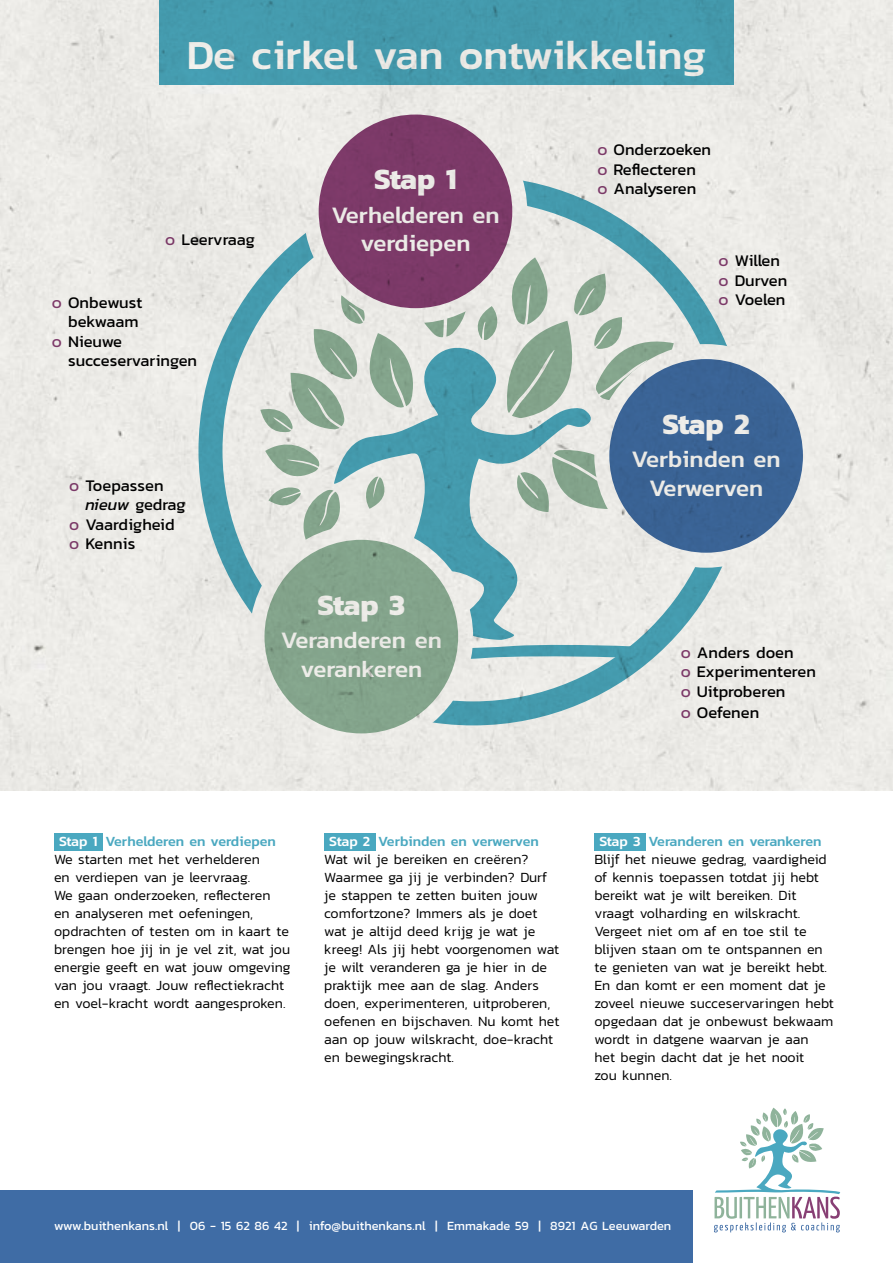
<style>
.page{position:relative;width:893px;height:1263px;background:#fff}
.page>*{position:absolute;margin:0;border:0;box-sizing:border-box;transform-origin:0 0}
.t1{font:500 42px "Kanit";color:#fff}
.t2{font:700 30px "Kanit";letter-spacing:-.035em;color:#fff}
.t3{font:500 24px/28.8px "Kanit";color:#fff;text-align:center}
.t4{font:16.5px/19.5px "Kanit";color:#000}
.t5{font:300 14.25px/18px "Kanit";color:#000}
.t6{font:500 14.25px "Kanit";color:#4aa8c0}
.t7{font:12.75px "Kanit";color:#fff}
.s1{color:#873f74}
.s2{font-style:italic}
.s3{color:#fff}
</style>
<div class="page">
<div style="left:54px;top:833px;width:49px;height:17px;background:#4aa8c0"></div>
<div style="left:324px;top:833px;width:51px;height:17px;background:#4aa8c0"></div>
<div style="left:594px;top:833px;width:51px;height:17px;background:#4aa8c0"></div>
<div style="left:0;top:1190px;width:692px;height:73px;background:#3f6ca5"></div>
<svg style="left:714px;top:1107px;width:126px;height:125px"></svg>
<img style="left:0;top:0;width:893px;height:791px">
<p class="t1" style="left:187px;top:23px;width:521px">De cirkel van ontwikkeling</p>
<p class="t4" style="left:165px;top:230px;width:91px"><span class="s1">๐</span> Leervraag</p>
<p class="t4" style="left:52px;top:292px;width:92px;text-align:right"><span class="s1">๐</span> Onbewust bekwaam</p>
<p class="t4" style="left:68px;top:331px;width:131px;text-indent:-16px"><span class="s1">๐</span> Nieuwe succeservaringen</p>
<p class="t2" style="left:374px;top:156px;width:84px">Stap 1</p>
<p class="t3" style="left:331px;top:199px;width:170px">Verhelderen en verdiepen</p>
<p class="t4" style="left:597px;top:140px;width:115px"><span class="s1">๐</span> Onderzoeken</p>
<p class="t4" style="left:597px;top:159px;width:100px"><span class="s1">๐</span> Reflecteren</p>
<p class="t4" style="left:597px;top:179px;width:100px"><span class="s1">๐</span> Analyseren</p>
<p class="t4" style="left:719px;top:251px;width:63px"><span class="s1">๐</span> Willen</p>
<p class="t4" style="left:719px;top:270px;width:70px"><span class="s1">๐</span> Durven</p>
<p class="t4" style="left:719px;top:290px;width:68px"><span class="s1">๐</span> Voelen</p>
<p class="t4" style="left:85px;top:475px;width:102px;text-indent:-16px"><span class="s1">๐</span> Toepassen <span class="s2">nieuw</span> gedrag</p>
<p class="t4" style="left:69px;top:514px;width:107px"><span class="s1">๐</span> Vaardigheid</p>
<p class="t4" style="left:69px;top:534px;width:68px"><span class="s1">๐</span> Kennis</p>
<p class="t2" style="left:318px;top:581px;width:89px">Stap 3</p>
<p class="t3" style="left:281px;top:625px;width:162px">Veranderen en verankeren</p>
<p class="t2" style="left:663px;top:400px;width:89px">Stap 2</p>
<p class="t3" style="left:632px;top:444px;width:151px">Verbinden en<br>Verwerven</p>
<p class="t4" style="left:681px;top:642px;width:114px"><span class="s1">๐</span> Anders doen</p>
<p class="t4" style="left:681px;top:662px;width:137px"><span class="s1">๐</span> Experimenteren</p>
<p class="t4" style="left:681px;top:681px;width:106px"><span class="s1">๐</span> Uitproberen</p>
<p class="t4" style="left:681px;top:703px;width:80px"><span class="s1">๐</span> Oefenen</p>
<p class="t6" style="left:59px;top:831px;width:218px"><span class="s3">Stap 1</span> Verhelderen en verdiepen</p>
<p class="t5" style="left:54px;top:850px;width:238px">We starten met het verhelderen<br>en verdiepen van je leervraag.<br>We gaan onderzoeken, reflecteren<br>en analyseren met oefeningen, opdrachten of testen om in kaart te brengen hoe jij in je vel zit, wat jou energie geeft en wat jouw omgeving van jou vraagt. Jouw reflectiekracht en voel-kracht wordt aangesproken.</p>
<p class="t6" style="left:329px;top:831px;width:211px"><span class="s3">Stap 2</span> Verbinden en verwerven</p>
<p class="t5" style="left:324px;top:850px;width:237px">Wat wil je bereiken en creëren?<br>Waarmee ga jij je verbinden? Durf je stappen te zetten buiten jouw comfortzone? Immers als je doet wat je altijd deed krijg je wat je kreeg! Als jij hebt voorgenomen wat je wilt veranderen ga je hier in de praktijk mee aan de slag. Anders doen, experimenteren, uitproberen, oefenen en bijschaven. Nu komt het aan op jouw wilskracht, doe-kracht en bewegingskracht.</p>
<p class="t6" style="left:599px;top:831px;width:224px"><span class="s3">Stap 3</span> Veranderen en verankeren</p>
<p class="t5" style="left:594px;top:850px;width:241px">Blijf het nieuwe gedrag, vaardigheid of kennis toepassen totdat jij hebt bereikt wat je wilt bereiken. Dit vraagt volharding en wilskracht.<br>Vergeet niet om af en toe stil te blijven staan om te ontspannen en te genieten van wat je bereikt hebt.<br>En dan komt er een moment dat je zoveel nieuwe succeservaringen hebt opgedaan dat je onbewust bekwaam wordt in datgene waarvan je aan<br>het begin dacht dat je het nooit<br>zou kunnen.</p>
<p class="t7" style="left:54px;top:1217px;width:619px">www.buithenkans.nl | 06 - 15 62 86 42 | info@buithenkans.nl | Emmakade 59 | 8921 AG Leeuwarden</p>
</div>
